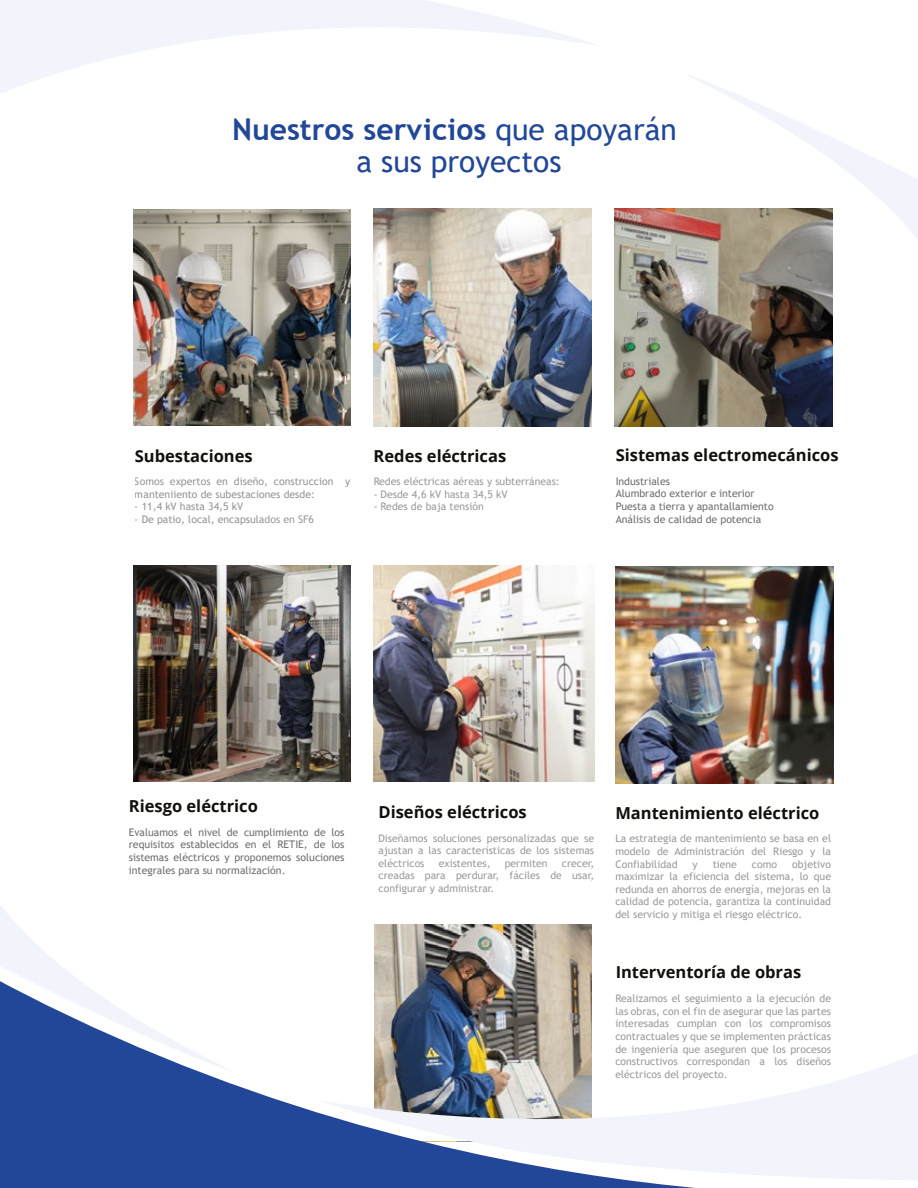
<style>
.page{position:relative;width:918px;height:1188px;background:#fff}
.page>*{position:absolute;margin:0;border:0;box-sizing:border-box;transform-origin:0 0}
.t1{font:30px/31.5px "Trebuchet MS";color:#234798;text-align:center}
.t2{font:700 16.5px "Open Sans";color:#12100b}
.t3{font:10.5px/12.6px "Trebuchet MS";color:#6e6f70;text-align:justify}
.t4{font:10.5px/12.6px "Trebuchet MS";color:#676767}
.s1{font-weight:700}
.s2{color:#6e6f70}
</style>
<div class="page">
<img style="left:374px;top:924px;width:218px;height:46px">
<img style="left:133px;top:209px;width:218px;height:216px">
<img style="left:374px;top:209px;width:217px;height:217px">
<img style="left:615px;top:209px;width:217px;height:217px">
<img style="left:374px;top:565px;width:221px;height:217px">
<img style="left:615px;top:566px;width:218px;height:218px">
<img style="left:133px;top:565px;width:218px;height:217px">
<svg style="left:0;top:970px;width:695px;height:218px;fill:#234798"></svg>
<svg style="left:0;top:905px;width:235px;height:168px"></svg>
<svg style="left:318px;top:1042px;width:600px;height:139px"></svg>
<svg style="left:684px;top:75px;width:234px;height:200px"></svg>
<svg style="left:0;top:0;width:596px;height:94px"></svg>
<h1 class="t1" style="left:232px;top:114px;width:446px"><span class="s1">Nuestros servicios</span> que apoyarán a sus proyectos</h1>
<h2 class="t2" style="left:135px;top:444px;width:119px">Subestaciones</h2>
<p class="t4" style="left:135px;top:475px;width:217px"><span class="s2">Somos e</span>xpertos en diseño, construccion y manteniiento de subestaciones desde:</p>
<p class="t4" style="left:135px;top:500px;width:110px">- 11,4 kV hasta 34,5 kV</p>
<p class="t4" style="left:135px;top:513px;width:181px">- De patio, local, encapsula<span class="s2">dos en SF6</span></p>
<h2 class="t2" style="left:374px;top:444px;width:134px">Redes eléctricas</h2>
<p class="t3" style="left:374px;top:475px;width:188px">Redes eléctricas aéreas y subterráneas:</p>
<p class="t3" style="left:374px;top:488px;width:136px">- Desde 4,6 kV hasta 34,5 kV</p>
<p class="t3" style="left:374px;top:500px;width:112px">- Redes de baja tensión</p>
<h2 class="t2" style="left:616px;top:444px;width:224px">Sistemas electromecánicos</h2>
<p class="t3" style="left:616px;top:475px;width:160px;text-align:left">Industriales<br>Alumbrado exterior e interior<br>Puesta a tierra y apantallamiento<br>Análisis de calidad de potencia</p>
<h2 class="t2" style="left:129px;top:795px;width:131px">Riesgo eléctrico</h2>
<p class="t3" style="left:129px;top:826px;width:217px">Evaluamos el nivel de cumplimiento de los requisitos establecidos en el RETIE, de los sistemas eléctricos y proponemos soluciones integrales para su normalización.</p>
<h2 class="t2" style="left:379px;top:800px;width:150px">Diseños eléctricos</h2>
<h2 class="t2" style="left:615px;top:801px;width:206px">Mantenimiento eléctrico</h2>
<p class="t3" style="left:379px;top:832px;width:217px">Diseñamos soluciones personalizadas que se ajustan a las características de los sistemas eléctricos</p>
<p class="t3" style="left:439px;top:857px;width:53px">existentes,</p>
<p class="t3" style="left:505px;top:857px;width:44px">permiten</p>
<p class="t3" style="left:379px;top:857px;width:217px;text-indent:183px">crecer, creadas para perdurar, fáciles de usar, configurar y administrar.</p>
<p class="t3" style="left:615px;top:832px;width:217px">La estrategia de mantenimiento se basa en el modelo de Administración del Riesgo y la Confiabilidad</p>
<p class="t3" style="left:615px;top:858px;width:217px;text-indent:177px">objetivo maximizar la eficiencia del sistema, lo que redunda en ahorros de energía, mejoras en la calidad de potencia, garantiza la continuidad del servicio y mitiga el riesgo eléctrico.</p>
<p class="t3" style="left:693px;top:858px;width:7px">y</p>
<p class="t3" style="left:713px;top:858px;width:26px">tiene</p>
<p class="t3" style="left:752px;top:858px;width:27px">como</p>
<h2 class="t2" style="left:616px;top:960px;width:187px">Interventoría de obras</h2>
<p class="t3" style="left:615px;top:992px;width:217px">Realizamos el seguimiento a la ejecución de las obras, con el fin de asegurar que las partes interesadas cumplan con los compromisos contractuales y que se implementen prácticas de ingeniería que aseguren que los procesos constructivos correspondan a los diseños eléctricos del proyecto.</p>
</div>
